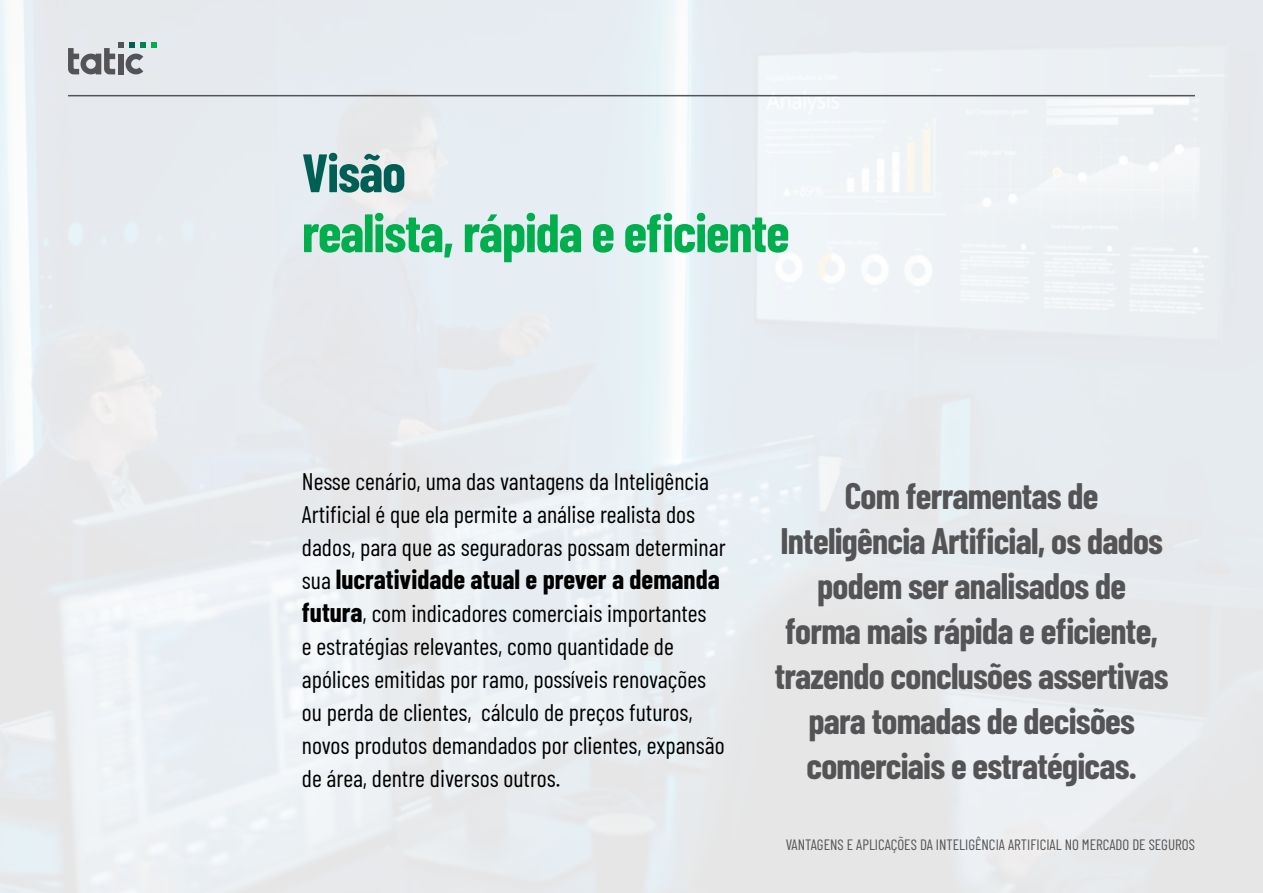
<style>
.page{position:relative;width:1263px;height:893px;background:#fff}
.page>*{position:absolute;margin:0;border:0;box-sizing:border-box;transform-origin:0 0}
.t1{font:700 54px "Barlow Condensed";letter-spacing:-.02em;color:#00ae4d}
.t2{font:700 54px "Barlow Condensed";letter-spacing:-.02em;color:#005f55}
.t3{font:700 36px/45px "Barlow Condensed";letter-spacing:-.02em;color:#545456;text-align:center}
.t4{font:700 27px "Barlow Condensed";color:#000}
.t5{font:24px/33px "Barlow Condensed";color:#000}
.t6{font:15px "Barlow Condensed";color:#545456}
.s1{font-weight:400;font-size:24px}
.s2{font-weight:700;font-size:27px}
</style>
<div class="page">
<img style="left:0;top:0;width:1263px;height:893px">
<svg style="left:68px;top:43px;width:89px;height:31px;background:#a6adae"></svg>
<hr style="left:68px;top:95px;width:1127px;height:1px;background:#545456">
<h1 class="t2" style="left:302px;top:134px;width:106px">Visão</h1>
<h1 class="t1" style="left:302px;top:194px;width:489px">realista, rápida e eficiente</h1>
<p class="t5" style="left:302px;top:463px;width:425px">Nesse cenário, uma das vantagens da Inteligência<br>Artificial é que ela permite a análise realista dos dados, para que as seguradoras possam determinar</p>
<p class="t4" style="left:302px;top:560px;width:419px"><span class="s1">sua</span> lucratividade atual e prever a demanda</p>
<p class="t5" style="left:302px;top:595px;width:424px"><span class="s2">futura</span>, com indicadores comerciais importantes<br>e estratégias relevantes, como quantidade de apólices emitidas por ramo, possíveis renovações ou perda de clientes, cálculo de preços futuros, novos produtos demandados por clientes, expansão de área, dentre diversos outros.</p>
<h2 class="t3" style="left:775px;top:472px;width:395px">Com ferramentas de<br>Inteligência Artificial, os dados podem ser analisados de<br>forma mais rápida e eficiente, trazendo conclusões assertivas para tomadas de decisões comerciais e estratégicas.</h2>
<p class="t6" style="left:786px;top:834px;width:411px">VANTAGENS E APLICAÇÕES DA INTELIGÊNCIA ARTIFICIAL NO MERCADO DE SEGUROS</p>
</div>
